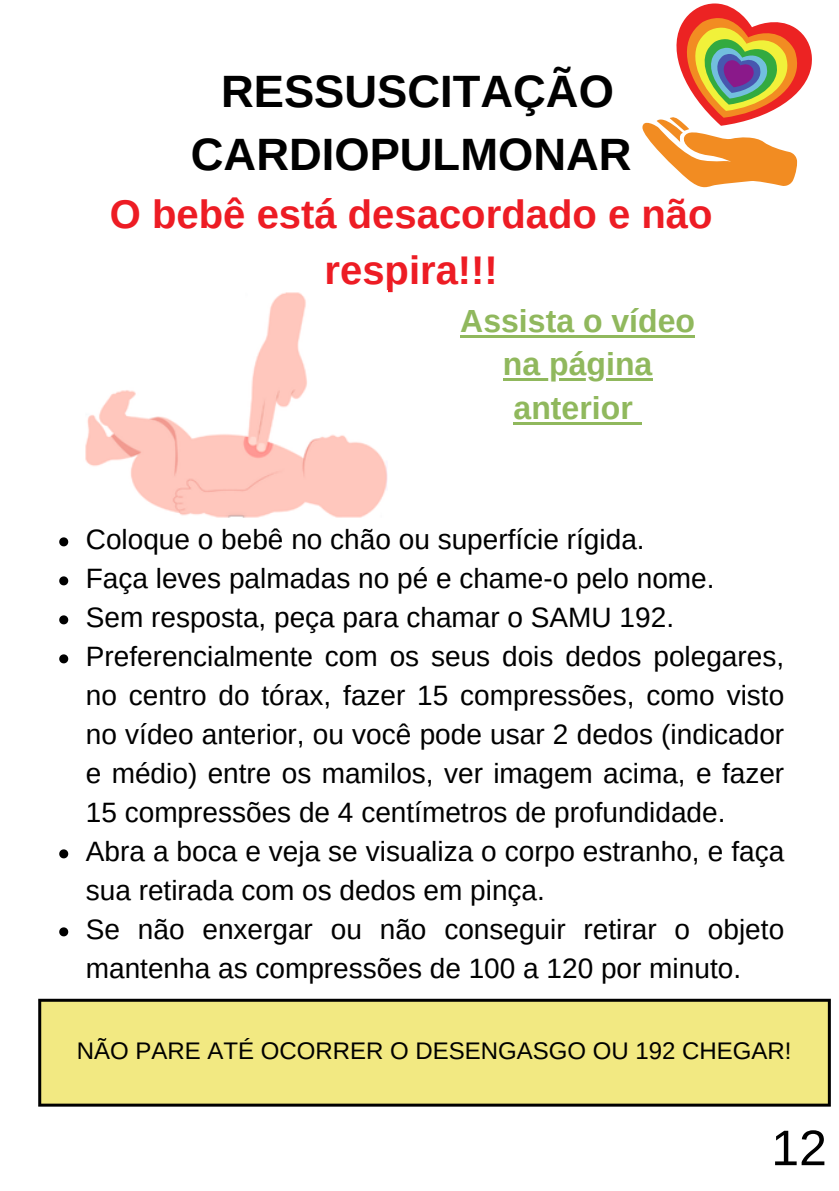
<style>
.page{position:relative;width:839px;height:1191px;background:#fff}
.page>*{position:absolute;margin:0;border:0;box-sizing:border-box;transform-origin:0 0}
.t1{font:50px "Arimo";color:#000}
.t2{font:700 45.4px/63px "Arimo";color:#000;text-align:center}
.t3{font:700 40px/55.6px "Arimo";color:#ed1c24;text-align:center}
.t4{font:700 32px/43.6px "Arimo";color:#90b85d;text-align:center}
.t5{font:28px/39px "Arimo";color:#000}
.t6{font:24px "Arimo";color:#000}
</style>
<div class="page">
<svg style="left:59px;top:537px;width:9px;height:9px"></svg>
<svg style="left:59px;top:576px;width:9px;height:9px"></svg>
<svg style="left:59px;top:615px;width:9px;height:9px"></svg>
<svg style="left:59px;top:654px;width:9px;height:9px"></svg>
<svg style="left:59px;top:849px;width:9px;height:9px"></svg>
<svg style="left:59px;top:927px;width:9px;height:9px"></svg>
<svg style="left:642px;top:3px;width:170px;height:185px"></svg>
<img style="left:85px;top:292px;width:302px;height:226px">
<div style="left:39px;top:1000px;width:790px;height:106px;background:#f2e982"></div>
<hr style="left:38px;top:1002px;width:3px;height:102px;background:#000">
<hr style="left:827px;top:1002px;width:3px;height:102px;background:#000">
<hr style="left:38px;top:999px;width:792px;height:3px;background:#000">
<hr style="left:38px;top:1104px;width:792px;height:3px;background:#000">
<hr style="left:460px;top:335px;width:235px;height:3px;background:#90b85d">
<hr style="left:503px;top:378px;width:149px;height:3px;background:#90b85d">
<hr style="left:513px;top:422px;width:119px;height:3px;background:#90b85d">
<svg style="left:632px;top:422px;width:9px;height:3px"></svg>
<h1 class="t2" style="left:191px;top:60px;width:442px">RESSUSCITAÇÃO<br>CARDIOPULMONAR</h1>
<h1 class="t3" style="left:110px;top:187px;width:604px">O bebê está desacordado e não respira!!!</h1>
<p class="t4" style="left:460px;top:299px;width:236px">Assista o vídeo</p>
<p class="t4" style="left:503px;top:342px;width:151px">na página anterior</p>
<p class="t5" style="left:86px;top:520px;width:560px">Coloque o bebê no chão ou superfície rígida.</p>
<p class="t5" style="left:86px;top:559px;width:630px">Faça leves palmadas no pé e chame-o pelo nome.</p>
<p class="t5" style="left:86px;top:598px;width:589px">Sem resposta, peça para chamar o SAMU 192.</p>
<p class="t5" style="left:86px;top:637px;width:700px;text-align:justify">Preferencialmente com os seus dois dedos polegares, no centro do tórax, fazer 15 compressões, como visto no vídeo anterior, ou você pode usar 2 dedos (indicador e médio) entre os mamilos, ver imagem acima, e fazer 15 compressões de 4 centímetros de profundidade.</p>
<p class="t5" style="left:86px;top:832px;width:700px">Abra a boca e veja se visualiza o corpo estranho, e faça sua retirada com os dedos em pinça.</p>
<p class="t5" style="left:86px;top:910px;width:699px">Se não enxergar ou não conseguir retirar o objeto mantenha as compressões de 100 a 120 por minuto.</p>
<p class="t6" style="left:77px;top:1037px;width:716px">NÃO PARE ATÉ OCORRER O DESENGASGO OU 192 CHEGAR!</p>
<h2 class="t1" style="left:771px;top:1120px;width:57px">12</h2>
</div>
